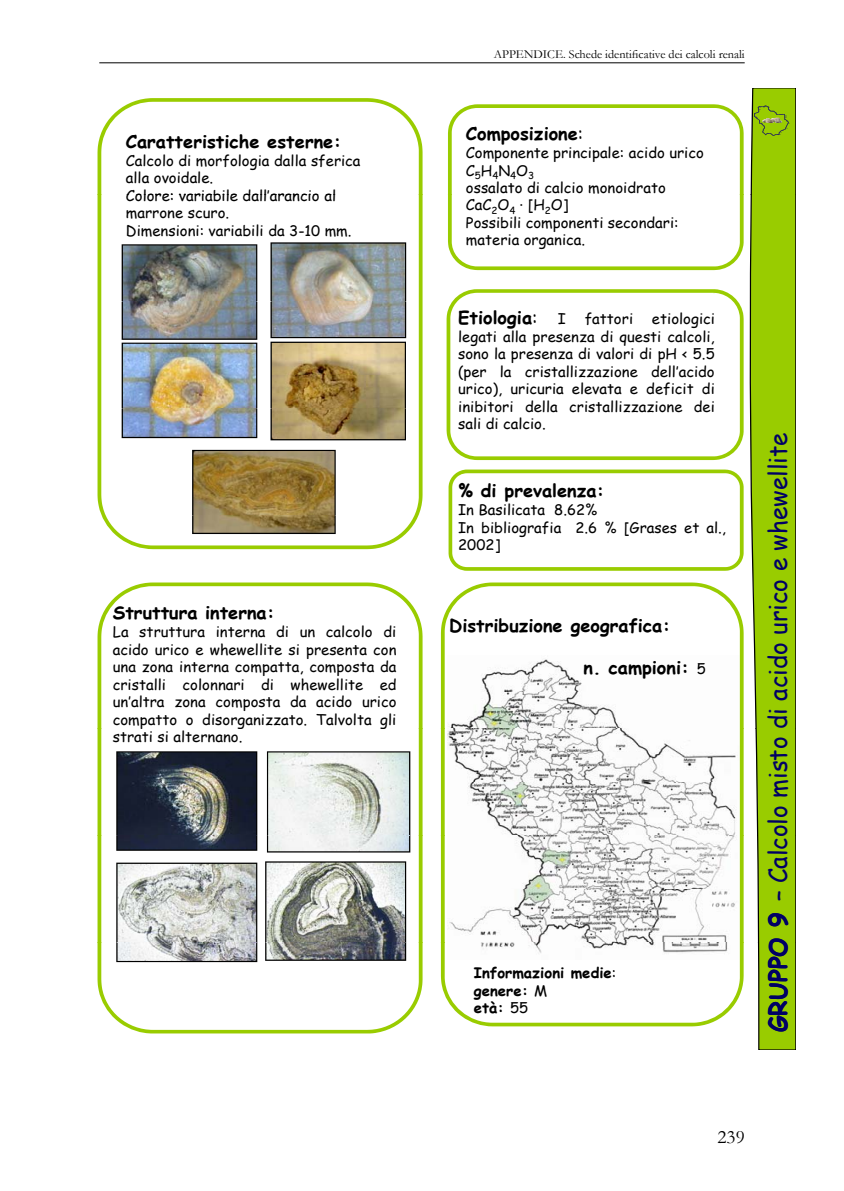
<style>
.page{position:relative;width:844px;height:1191px;background:#fff}
.page>*{position:absolute;margin:0;border:0;box-sizing:border-box;transform-origin:0 0}
.t1{font:24.85px "Comic Sans MS";color:#000065}
.t2{font:19.25px "Garamond";color:#000}
.t3{font:700 17.68px "Comic Sans MS";color:#000}
.t4{font:14.53px/17.5px "Comic Sans MS";color:#000}
.t5{font:700 14.53px/17.5px "Comic Sans MS";color:#000}
.t6{font:12.25px "Garamond";color:#000}
.s1{font-weight:400}
.s2{font-weight:400;font-size:14.53px}
.s3{font-weight:700}
</style>
<div class="page">
<hr style="left:99px;top:62px;width:645px;height:1px;background:#000">
<img style="left:97px;top:98px;width:325px;height:451px">
<svg style="left:441px;top:88px;width:354px;height:961px"></svg>
<svg style="left:97px;top:582px;width:325px;height:451px"></svg>
<p class="t3" style="left:126px;top:128px;width:217px">Caratteristiche esterne:</p>
<p class="t4" style="left:126px;top:151px;width:236px">Calcolo di morfologia dalla sferica</p>
<p class="t4" style="left:126px;top:169px;width:89px">alla ovoidale.</p>
<p class="t4" style="left:267px;top:186px;width:4px">’</p>
<p class="t4" style="left:126px;top:186px;width:227px">Colore: variabile dall arancio al marrone scuro.<br>Dimensioni: variabili da 3-10 mm.</p>
<p class="t3" style="left:113px;top:599px;width:163px">Struttura interna:</p>
<p class="t4" style="left:113px;top:623px;width:285px;text-align:justify">La struttura interna di un calcolo di acido urico e whewellite si presenta con una zona interna compatta, composta da cristalli colonnari di whewellite ed un’altra zona composta da acido urico compatto o disorganizzato. Talvolta gli strati si alternano.</p>
<p class="t6" style="left:493px;top:46px;width:252px">APPENDICE. Schede identificative dei calcoli renali</p>
<p class="t3" style="left:466px;top:120px;width:119px">Composizione<span class="s1">:</span></p>
<p class="t4" style="left:466px;top:144px;width:239px">Componente principale: acido urico<br>C<sub>5</sub>H<sub>4</sub>N<sub>4</sub>O<sub>3<br></sub>ossalato di calcio monoidrato</p>
<p class="t4" style="left:466px;top:196px;width:214px">CaC<sub>2</sub>O<sub>4</sub> · [H<sub>2</sub>O]<br>Possibili componenti secondari: materia organica.</p>
<p class="t3" style="left:458px;top:304px;width:109px">Etiologia<span class="s1">:</span> <span class="s2">I</span></p>
<p class="t4" style="left:584px;top:309px;width:50px">fattori</p>
<p class="t4" style="left:458px;top:309px;width:258px;text-align:justify;text-indent:194px">etiologici legati alla presenza di questi calcoli, sono la presenza di valori di pH &lt; 5.5 (per la cristallizzazione dell’acido urico), uricuria elevata e deficit di</p>
<p class="t4" style="left:458px;top:397px;width:258px">inibitori della cristallizzazione dei sali di calcio.</p>
<p class="t3" style="left:458px;top:477px;width:148px">% di prevalenza:</p>
<p class="t4" style="left:502px;top:500px;width:14px">i i</p>
<p class="t4" style="left:576px;top:500px;width:11px">2</p>
<p class="t4" style="left:458px;top:500px;width:269px">In Bas l cata 8.6 %<br>In bibliografia 2.6 % [Grases et al.,<br>2002]</p>
<p class="t3" style="left:449px;top:612px;width:222px">Distribuzione geografica:</p>
<p class="t3" style="left:583px;top:655px;width:124px">n. campioni: <span class="s2">5</span></p>
<p class="t5" style="left:473px;top:964px;width:144px">Informazioni medie<span class="s1">: </span>genere: <span class="s1">M<br></span>età: <span class="s1">55</span></p>
<h1 class="t1" style="left:759px;top:1032px;width:601px;rotate:-90deg"><span class="s3">GRUPPO 9</span> – Calcolo misto di acido urico e whewellite</h1>
<h2 class="t2" style="left:717px;top:1125px;width:29px">239</h2>
</div>
